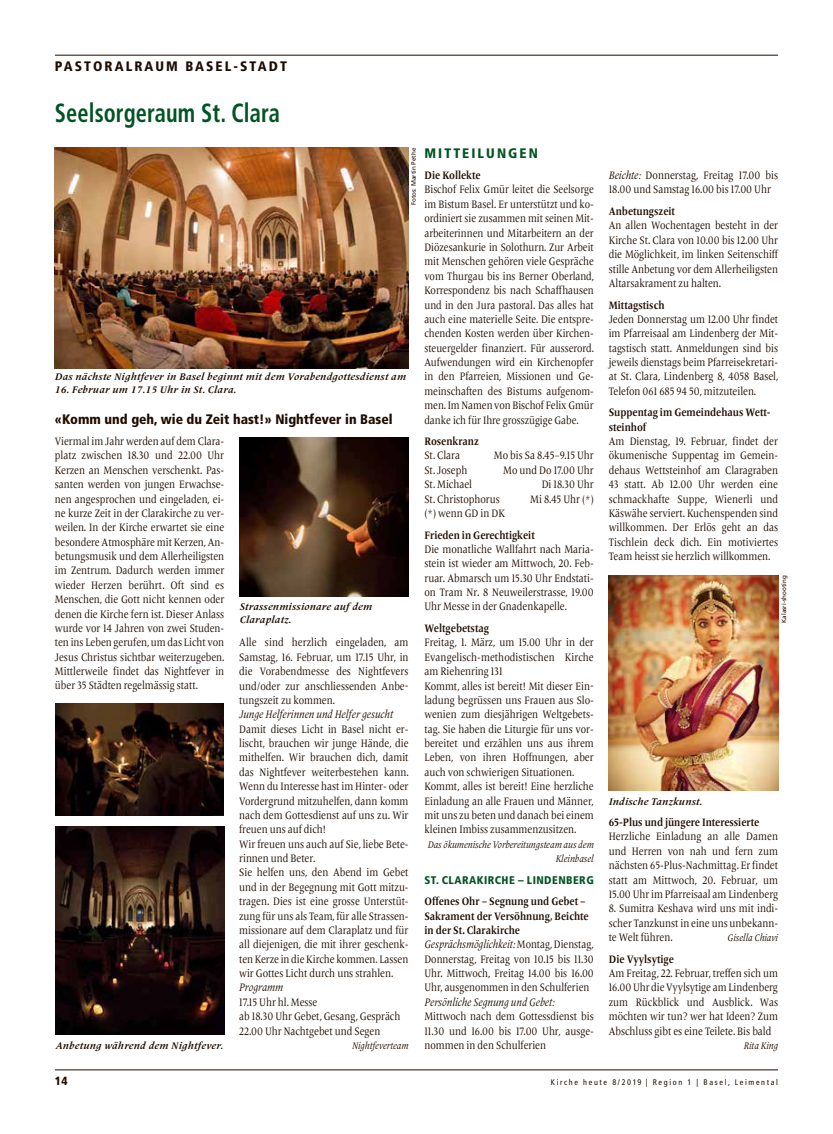
<style>
.page{position:relative;width:833px;height:1134px;background:#fff}
.page>*{position:absolute;margin:0;border:0;box-sizing:border-box;transform-origin:0 0}
.t1{font:700 condensed 26.25px "Frutiger";letter-spacing:.005em;color:#005423;scale:.85 1}
.t2{font:900 condensed 13.75px "Frutiger";color:#1f0c00}
.t3{font:900 condensed 13.75px "Frutiger";letter-spacing:.15em;color:#1f0c00}
.t4{font:900 condensed 13.75px "Frutiger";letter-spacing:.15em;color:#005423}
.t5{font:900 condensed 11.88px "Frutiger";color:#1f0c00}
.t6{font:11.25px/14.4px "Frutiger Serif LT Pro";color:#1f0c00;text-align:justify;scale:.85 1}
.t7{font:11.25px/14.4px "Frutiger Serif LT Pro";color:#1f0c00;text-align:justify;scale:.84 1}
.t8{font:700 11.25px/14.4px "Frutiger Serif LT Pro";color:#1f0c00;scale:.85 1}
.t9{font:italic 11.25px "Frutiger Serif LT Pro";color:#1f0c00;scale:.85 1}
.t10{font:900 condensed 11.12px "Frutiger";letter-spacing:.04em;color:#005423}
.t11{font:italic 700 10px/12.5px "Frutiger Serif LT Pro";letter-spacing:.025em;color:#1f0c00}
.t12{font:italic 10px/14.4px "Frutiger Serif LT Pro";color:#1f0c00;text-align:right;scale:.85 1}
.t13{font:condensed 8.12px "Frutiger";letter-spacing:.2em;color:#1f0c00}
.t14{font:6.25px "Frutiger";color:#1f0c00}
.s1{font-weight:700}
.s2{font-style:italic}
</style>
<div class="page">
<hr style="left:55px;top:1070px;width:723px;height:1px;background:#1f0c00">
<hr style="left:55px;top:55px;width:723px;height:1px;background:#1f0c00">
<img style="left:55px;top:148px;width:353px;height:220px">
<img style="left:609px;top:576px;width:169px;height:215px">
<img style="left:55px;top:703px;width:169px;height:112px">
<img style="left:56px;top:826px;width:168px;height:208px">
<img style="left:240px;top:438px;width:168px;height:158px">
<p class="t3" style="left:55px;top:58px;width:233px">PASTORALRAUM BASEL-STADT</p>
<h1 class="t1" style="left:55px;top:97px;width:266px">Seelsorgeraum St. Clara</h1>
<p class="t14" style="left:410px;top:205px;width:59px;rotate:-90deg">Fotos: Martin Pethe</p>
<p class="t11" style="left:55px;top:371px;width:353px">Das nächste Nightfever in Basel beginnt mit dem Vorabendgottesdienst am</p>
<p class="t11" style="left:55px;top:383px;width:183px">16. Februar um 17.15 Uhr in St. Clara.</p>
<p class="t2" style="left:55px;top:410px;width:339px">«Komm und geh, wie du Zeit hast!» Nightfever in Basel</p>
<p class="t6" style="left:55px;top:434px;width:201px">Viermal im Jahr werden auf dem Clara&shy;platz zwischen 18.30 und 22.00 Uhr Kerzen an Menschen verschenkt. Pas&shy;santen werden von jungen Erwachse&shy;nen angesprochen und eingeladen, ei&shy;ne kurze Zeit in der Clarakirche zu ver&shy;weilen. In der Kirche erwartet sie eine besondere Atmosphäre mit Kerzen, An&shy;betungsmusik und dem Allerheiligsten im Zentrum. Dadurch werden immer wieder Herzen berührt. Oft sind es Menschen, die Gott nicht kennen oder denen die Kirche fern ist. Dieser Anlass wurde vor 14 Jahren von zwei Studen&shy;ten ins Leben gerufen, um das Licht von Jesus Christus sichtbar weiterzugeben.<br>Mittlerweile findet das Nightfever in über 35 Städten regelmässig statt.</p>
<p class="t11" style="left:240px;top:601px;width:134px">Strassenmissionare auf dem<br>Claraplatz.</p>
<p class="t6" style="left:239px;top:635px;width:201px">Alle sind herzlich eingeladen, am Samstag, 16. Februar, um 17.15 Uhr, in die Vorabendmesse des Nightfevers und/oder zur anschliessenden Anbe&shy;tungszeit zu kommen.</p>
<p class="t9" style="left:239px;top:708px;width:183px">Junge Helferinnen und Helfer gesucht</p>
<p class="t6" style="left:239px;top:722px;width:201px;text-align:left">Damit dieses Licht in Basel nicht er&shy;lischt, brauchen wir junge Hände, die mithelfen. Wir brauchen dich, damit das Nightfever weiterbestehen kann.<br>Wenn du Interesse hast im Hinter- oder Vordergrund mitzuhelfen, dann komm nach dem Gottesdienst auf uns zu. Wir freuen uns auf dich!<br>Wir freuen uns auch auf Sie, liebe Bete&shy;rinnen und Beter.<br>Sie helfen uns, den Abend im Gebet und in der Begegnung mit Gott mitzu&shy;tragen. Dies ist eine grosse Unterstüt&shy;zung für uns als Team, für alle Strassen&shy;missionare auf dem Claraplatz und für all diejenigen, die mit ihrer geschenk&shy;ten Kerze in die Kirche kommen. Lassen wir Gottes Licht durch uns strahlen.</p>
<p class="t9" style="left:239px;top:981px;width:53px">Programm</p>
<p class="t6" style="left:239px;top:995px;width:191px;text-align:left">17.15 Uhr hl. Messe<br>ab 18.30 Uhr Gebet, Gesang, Gespräch<br>22.00 Uhr Nachtgebet und Segen</p>
<p class="t12" style="left:352px;top:1038px;width:68px">Nightfeverteam</p>
<p class="t11" style="left:56px;top:1039px;width:169px">Anbetung während dem Nightfever.</p>
<p class="t4" style="left:424px;top:144px;width:115px">MITTEILUNGEN</p>
<p class="t8" style="left:424px;top:168px;width:68px">Die Kollekte</p>
<p class="t7" style="left:424px;top:183px;width:203px">Bischof Felix Gmür leitet die Seelsorge im Bistum Basel. Er unterstützt und ko&shy;ordiniert sie zusammen mit seinen Mit&shy;arbeiterinnen und Mitarbeitern an der Diözesankurie in Solothurn. Zur Arbeit mit Menschen gehören viele Gespräche vom Thurgau bis ins Berner Oberland, Korrespondenz bis nach Schaffhausen und in den Jura pastoral. Das alles hat auch eine materielle Seite. Die entspre&shy;chenden Kosten werden über Kirchen&shy;steuergelder finanziert. Für ausserord.<br>Aufwendungen wird ein Kirchenopfer in den Pfarreien, Missionen und Ge&shy;meinschaften des Bistums aufgenom&shy;men. Im Namen von Bischof Felix Gmür danke ich für Ihre grosszügige Gabe.</p>
<p class="t8" style="left:424px;top:434px;width:66px">Rosenkranz</p>
<p class="t6" style="left:424px;top:449px;width:43px">St. Clara</p>
<p class="t6" style="left:494px;top:449px;width:119px">Mo bis Sa 8.45–9.15 Uhr</p>
<p class="t6" style="left:424px;top:463px;width:52px">St. Joseph</p>
<p class="t6" style="left:503px;top:463px;width:108px">Mo und Do 17.00 Uhr</p>
<p class="t6" style="left:424px;top:477px;width:57px">St. Michael</p>
<p class="t6" style="left:541px;top:477px;width:63px">Di 18.30 Uhr</p>
<p class="t6" style="left:424px;top:492px;width:90px">St. Christophorus</p>
<p class="t6" style="left:530px;top:492px;width:76px">Mi 8.45 Uhr (*)</p>
<p class="t6" style="left:424px;top:506px;width:96px">(*) wenn GD in DK</p>
<p class="t8" style="left:424px;top:528px;width:131px">Frieden in Gerechtigkeit</p>
<p class="t6" style="left:424px;top:542px;width:201px">Die monatliche Wallfahrt nach Maria&shy;stein ist wieder am Mittwoch, 20. Feb&shy;ruar. Abmarsch um 15.30 Uhr Endstati&shy;on Tram Nr. 8 Neuweilerstrasse, 19.00<br>Uhr Messe in der Gnadenkapelle.</p>
<p class="t8" style="left:424px;top:621px;width:77px">Weltgebetstag</p>
<p class="t6" style="left:424px;top:635px;width:201px;text-align:left">Freitag, 1. März, um 15.00 Uhr in der Evangelisch-methodistischen Kirche am Riehenring 131<br>Kommt, alles ist bereit! Mit dieser Ein&shy;ladung begrüssen uns Frauen aus Slo&shy;wenien zum diesjährigen Weltgebets&shy;tag. Sie haben die Liturgie für uns vor&shy;bereitet und erzählen uns aus ihrem Leben, von ihren Hoffnungen, aber auch von schwierigen Situationen.<br>Kommt, alles ist bereit! Eine herzliche Einladung an alle Frauen und Männer, mit uns zu beten und danach bei einem kleinen Imbiss zusammenzusitzen.</p>
<p class="t12" style="left:428px;top:837px;width:197px">Das ökumenische Vorbereitungsteam aus dem<br>Kleinbasel</p>
<p class="t10" style="left:424px;top:873px;width:171px">ST. CLARAKIRCHE – LINDENBERG</p>
<p class="t7" style="left:424px;top:894px;width:203px;text-align:left"><span class="s1">Offenes Ohr – Segnung und Gebet – Sakrament der Versöhnung, Beichte in der St. Clarakirche </span><span class="s2">Gesprächsmöglichkeit:</span> Montag, Dienstag, Donnerstag, Freitag von 10.15 bis 11.30<br>Uhr. Mittwoch, Freitag 14.00 bis 16.00<br>Uhr, ausgenommen in den Schulferien</p>
<p class="t9" style="left:424px;top:995px;width:155px">Persönliche Segnung und Gebet:</p>
<p class="t6" style="left:424px;top:1009px;width:201px">Mittwoch nach dem Gottessdienst bis 11.30 und 16.00 bis 17.00 Uhr, ausge&shy;nommen in den Schulferien</p>
<p class="t6" style="left:609px;top:168px;width:201px"><span class="s2">Beichte:</span> Donnerstag, Freitag 17.00 bis<br>18.00 und Samstag 16.00 bis 17.00 Uhr</p>
<p class="t8" style="left:609px;top:204px;width:80px">Anbetungszeit</p>
<p class="t6" style="left:609px;top:219px;width:201px">An allen Wochentagen besteht in der Kirche St. Clara von 10.00 bis 12.00 Uhr die Möglichkeit, im linken Seitenschiff stille Anbetung vor dem Allerheiligsten Altarsakrament zu halten.</p>
<p class="t8" style="left:609px;top:298px;width:67px">Mittagstisch</p>
<p class="t6" style="left:609px;top:312px;width:201px">Jeden Donnerstag um 12.00 Uhr findet im Pfarreisaal am Lindenberg der Mit&shy;tagstisch statt. Anmeldungen sind bis jeweils dienstags beim Pfarreisekretari&shy;at St. Clara, Lindenberg 8, 4058 Basel, Telefon 061 685 94 50, mitzuteilen.</p>
<p class="t8" style="left:609px;top:405px;width:192px">Suppentag im Gemeindehaus Wett&shy;steinhof</p>
<p class="t6" style="left:609px;top:434px;width:201px">Am Dienstag, 19. Februar, findet der ökumenische Suppentag im Gemein&shy;dehaus Wettsteinhof am Claragraben 43 statt. Ab 12.00 Uhr werden eine schmackhafte Suppe, Wienerli und Käswähe serviert. Kuchenspenden sind willkommen. Der Erlös geht an das Tischlein deck dich. Ein motiviertes Team heisst sie herzlich willkommen.</p>
<p class="t14" style="left:780px;top:623px;width:49px;rotate:-90deg">Kalasri-shooting</p>
<p class="t11" style="left:609px;top:795px;width:95px">Indische Tanzkunst.</p>
<p class="t8" style="left:609px;top:815px;width:178px">65-Plus und jüngere Interessierte</p>
<p class="t6" style="left:609px;top:830px;width:201px">Herzliche Einladung an alle Damen und Herren von nah und fern zum nächsten 65-Plus-Nachmittag. Er findet statt am Mittwoch, 20. Februar, um 15.00 Uhr im Pfarreisaal am Lindenberg</p>
<p class="t6" style="left:609px;top:901px;width:201px">8. Sumitra Keshava wird uns mit indi&shy;scher Tanzkunst in eine uns unbekann&shy;te Welt führen.</p>
<p class="t12" style="left:727px;top:930px;width:61px">Gisella Chiavi</p>
<p class="t8" style="left:609px;top:952px;width:78px">Die Vyylsytige</p>
<p class="t6" style="left:609px;top:966px;width:201px">Am Freitag, 22. Februar, treffen sich um 16.00 Uhr die Vyylsytige am Lindenberg zum Rückblick und Ausblick. Was möchten wir tun? wer hat Ideen? Zum Abschluss gibt es eine Teilete. Bis bald</p>
<p class="t12" style="left:743px;top:1038px;width:42px">Rita King</p>
<p class="t5" style="left:55px;top:1074px;width:14px">14</p>
<p class="t13" style="left:551px;top:1077px;width:229px">Kirche heute 8/2019 | Region 1 | Basel, Leimental</p>
</div>
